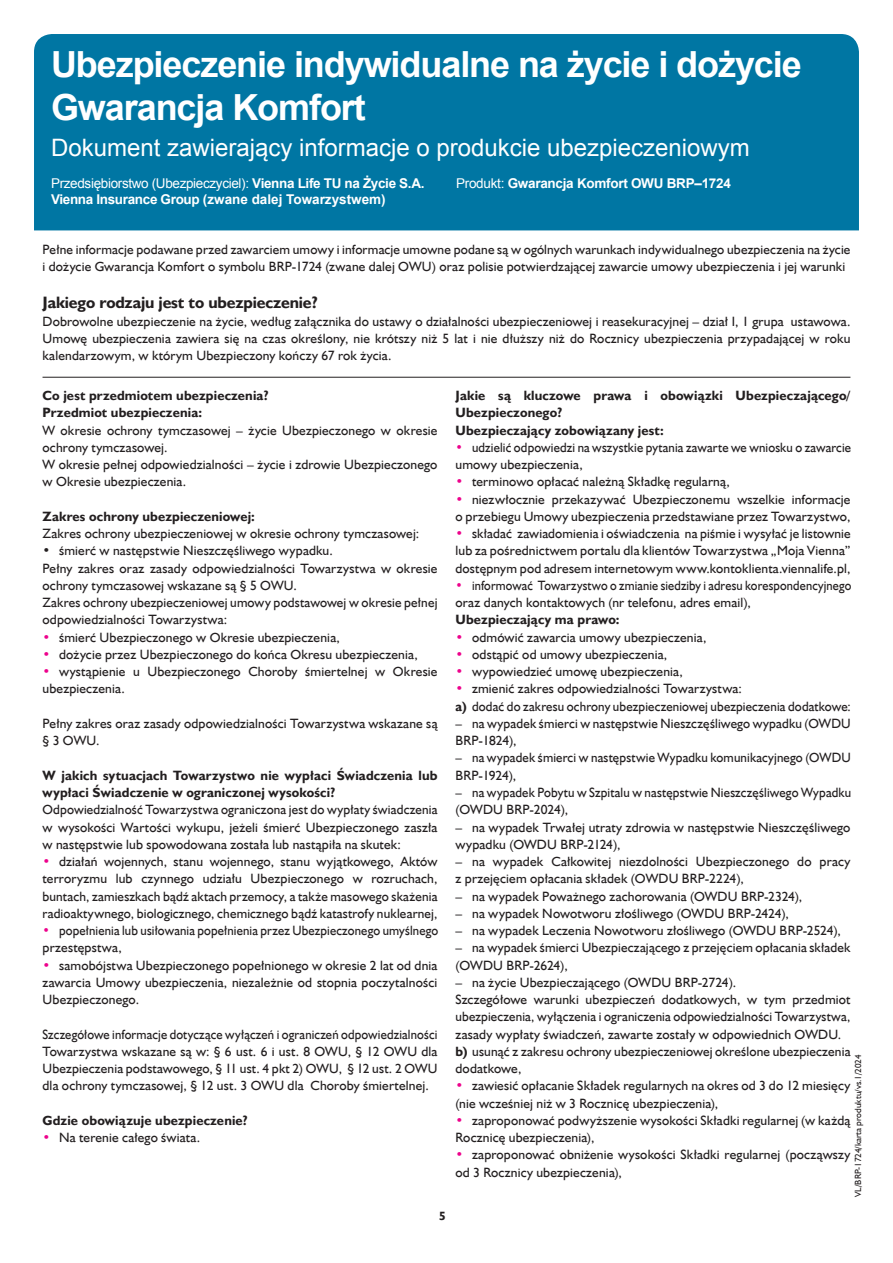
<style>
.page{position:relative;width:893px;height:1263px;background:#fff}
.page>*{position:absolute;margin:0;border:0;box-sizing:border-box;transform-origin:0 0}
.t1{font:700 36px/43.2px "Arial";letter-spacing:-.03em;color:#fff}
.t2{font:24px "Arial";color:#fff}
.t3{font:700 16.5px "Humanst 521 EU";letter-spacing:-.01em;color:#231f20}
.t4{font:13.5px/17.2px "Humanst 521 EU";letter-spacing:.01em;color:#231f20}
.t5{font:13.5px/17.2px "Humanst 521 EU";letter-spacing:.01em;color:#231f20;scale:.94 1}
.t6{font:700 13.5px/17.2px "Humanst 521 EU";letter-spacing:.01em;color:#231f20}
.t7{font:13.5px/17.2px "Humanst 521 EU";letter-spacing:.01em;color:#231f20;scale:.92 1}
.t8{font:700 13.5px "Arial";letter-spacing:-.02em;color:#fff}
.t9{font:13.5px/17.2px "Humanst 521 EU";letter-spacing:.01em;color:#231f20;scale:.95 1}
.t10{font:13.5px/17.2px "Humanst 521 EU";letter-spacing:.01em;color:#231f20;scale:.96 1}
.t11{font:13.5px "Arial";letter-spacing:-.025em;color:#fff}
.t12{font:700 12px "Humanst 521 EU";color:#231f20}
.t13{font:9px "Humanst 521 EU";color:#231f20}
.s1{font-weight:700}
.s2{font-weight:400}
.s3{color:#ed028c}
</style>
<div class="page">
<div style="left:34px;top:34px;width:825px;height:196px;background:#0076a3"></div>
<hr style="left:43px;top:377px;width:807px;height:1px;background:#231f20">
<h1 class="t1" style="left:51px;top:44px;width:752px">Ubezpieczenie indywidualne na życie i dożycie<br>Gwarancja Komfort</h1>
<h2 class="t2" style="left:51px;top:131px;width:700px">Dokument zawierający informacje o produkcie ubezpieczeniowym</h2>
<p class="t11" style="left:51px;top:174px;width:375px">Przedsiębiorstwo (Ubezpieczyciel): <span class="s1">Vienna Life TU na Życie S.A.</span></p>
<p class="t8" style="left:456px;top:174px;width:276px"><span class="s2">Produkt:</span> Gwarancja Komfort OWU BRP–1724</p>
<p class="t8" style="left:51px;top:191px;width:336px">Vienna Insurance Group (zwane dalej Towarzystwem)</p>
<p class="t4" style="left:43px;top:241px;width:809px">Pełne informacje podawane przed zawarciem umowy i informacje umowne podane są w ogólnych warunkach indywidualnego ubezpieczenia na życie i dożycie Gwarancja Komfort o symbolu BRP-1724 (zwane dalej OWU) oraz polisie potwierdzającej zawarcie umowy ubezpieczenia i jej warunki</p>
<p class="t3" style="left:43px;top:293px;width:277px">Jakiego rodzaju jest to ubezpieczenie?</p>
<p class="t4" style="left:43px;top:312px;width:809px;text-align:justify">Dobrowolne ubezpieczenie na życie, według załącznika do ustawy o działalności ubezpieczeniowej i reasekuracyjnej – dział I, 1 grupa ustawowa.<br>Umowę ubezpieczenia zawiera się na czas określony, nie krótszy niż 5 lat i nie dłuższy niż do Rocznicy ubezpieczenia przypadającej w roku kalendarzowym, w którym Ubezpieczony kończy 67 rok życia.</p>
<p class="t6" style="left:43px;top:387px;width:228px">Co jest przedmiotem ubezpieczenia?<br>Przedmiot ubezpieczenia:</p>
<p class="t4" style="left:43px;top:421px;width:396px">W okresie ochrony tymczasowej – życie Ubezpieczonego w okresie ochrony tymczasowej.<br>W okresie pełnej odpowiedzialności – życie i zdrowie Ubezpieczonego w Okresie ubezpieczenia.</p>
<p class="t6" style="left:43px;top:508px;width:214px">Zakres ochrony ubezpieczeniowej:</p>
<p class="t4" style="left:43px;top:525px;width:378px">Zakres ochrony ubezpieczeniowej w okresie ochrony tymczasowej:</p>
<p class="t4" style="left:43px;top:542px;width:396px">• śmierć w następstwie Nieszczęśliwego wypadku.<br>Pełny zakres oraz zasady odpowiedzialności Towarzystwa w okresie ochrony tymczasowej wskazane są § 5 OWU.<br>Zakres ochrony ubezpieczeniowej umowy podstawowej w okresie pełnej odpowiedzialności Towarzystwa:</p>
<p class="t4" style="left:43px;top:628px;width:299px"><span class="s3">•</span> śmierć Ubezpieczonego w Okresie ubezpieczenia,</p>
<p class="t4" style="left:43px;top:646px;width:377px"><span class="s3">•</span> dożycie przez Ubezpieczonego do końca Okresu ubezpieczenia,</p>
<p class="t4" style="left:43px;top:663px;width:396px"><span class="s3">•</span> wystąpienie u Ubezpieczonego Choroby śmiertelnej w Okresie ubezpieczenia.</p>
<p class="t4" style="left:43px;top:715px;width:396px">Pełny zakres oraz zasady odpowiedzialności Towarzystwa wskazane są § 3 OWU.</p>
<p class="t6" style="left:43px;top:767px;width:396px">W jakich sytuacjach Towarzystwo nie wypłaci Świadczenia lub wypłaci Świadczenie w ograniczonej wysokości?</p>
<p class="t4" style="left:43px;top:801px;width:396px;text-align:justify">Odpowiedzialność Towarzystwa ograniczona jest do wypłaty świadczenia w wysokości Wartości wykupu, jeżeli śmierć Ubezpieczonego zaszła w następstwie lub spowodowana została lub nastąpiła na skutek:</p>
<p class="t4" style="left:43px;top:853px;width:396px;text-align:justify"><span class="s3">•</span> działań wojennych, stanu wojennego, stanu wyjątkowego, Aktów terroryzmu lub czynnego udziału Ubezpieczonego w rozruchach, buntach, zamieszkach bądź aktach przemocy, a także masowego skażenia radioaktywnego, biologicznego, chemicznego bądź katastrofy nuklearnej,</p>
<p class="t5" style="left:43px;top:922px;width:422px"><span class="s3">•</span> popełnienia lub usiłowania popełnienia przez Ubezpieczonego umyślnego przestępstwa,</p>
<p class="t4" style="left:43px;top:956px;width:396px;text-align:justify"><span class="s3">•</span> samobójstwa Ubezpieczonego popełnionego w okresie 2 lat od dnia zawarcia Umowy ubezpieczenia, niezależnie od stopnia poczytalności Ubezpieczonego.</p>
<p class="t5" style="left:43px;top:1025px;width:422px;text-align:justify">Szczegółowe informacje dotyczące wyłączeń i ograniczeń odpowiedzialności Towarzystwa wskazane są w: § 6 ust. 6 i ust. 8 OWU, § 12 OWU dla Ubezpieczenia podstawowego, § 11 ust. 4 pkt 2) OWU, § 12 ust. 2 OWU dla ochrony tymczasowej, § 12 ust. 3 OWU dla Choroby śmiertelnej.</p>
<p class="t6" style="left:43px;top:1112px;width:207px">Gdzie obowiązuje ubezpieczenie?</p>
<p class="t4" style="left:43px;top:1129px;width:159px"><span class="s3">•</span> Na terenie całego świata.</p>
<p class="t6" style="left:455px;top:387px;width:396px">Jakie są kluczowe prawa i obowiązki Ubezpieczającego/<br>Ubezpieczonego?<br>Ubezpieczający zobowiązany jest:</p>
<p class="t5" style="left:455px;top:439px;width:422px"><span class="s3">•</span> udzielić odpowiedzi na wszystkie pytania zawarte we wniosku o zawarcie umowy ubezpieczenia,</p>
<p class="t4" style="left:455px;top:473px;width:276px"><span class="s3">•</span> terminowo opłacać należną Składkę regularną,</p>
<p class="t4" style="left:455px;top:490px;width:396px"><span class="s3">•</span> niezwłocznie przekazywać Ubezpieczonemu wszelkie informacje o przebiegu Umowy ubezpieczenia przedstawiane przez Towarzystwo,</p>
<p class="t4" style="left:455px;top:525px;width:397px;text-align:justify"><span class="s3">•</span> składać zawiadomienia i oświadczenia na piśmie i wysyłać je listownie lub za pośrednictwem portalu dla klientów Towarzystwa „Moja Vienna” dostępnym pod adresem internetowym www.kontoklienta.viennalife.pl,</p>
<p class="t7" style="left:455px;top:577px;width:432px"><span class="s3">•</span> informować Towarzystwo o zmianie siedziby i adresu korespondencyjnego oraz danych kontaktowych (nr telefonu, adres email),</p>
<p class="t6" style="left:455px;top:612px;width:166px">Ubezpieczający ma prawo:</p>
<p class="t4" style="left:455px;top:628px;width:252px"><span class="s3">•</span> odmówić zawarcia umowy ubezpieczenia,</p>
<p class="t4" style="left:455px;top:646px;width:213px"><span class="s3">•</span> odstąpić od umowy ubezpieczenia,</p>
<p class="t4" style="left:455px;top:663px;width:229px"><span class="s3">•</span> wypowiedzieć umowę ubezpieczenia,</p>
<p class="t4" style="left:455px;top:680px;width:397px"><span class="s3">•</span> zmienić zakres odpowiedzialności Towarzystwa:<br><span class="s1">a)</span> dodać do zakresu ochrony ubezpieczeniowej ubezpieczenia dodatkowe:</p>
<p class="t4" style="left:455px;top:715px;width:397px">– na wypadek śmierci w następstwie Nieszczęśliwego wypadku (OWDU<br>BRP-1824),</p>
<p class="t10" style="left:455px;top:749px;width:413px">– na wypadek śmierci w następstwie Wypadku komunikacyjnego (OWDU<br>BRP-1924),</p>
<p class="t9" style="left:455px;top:784px;width:418px">– na wypadek Pobytu w Szpitalu w następstwie Nieszczęśliwego Wypadku (OWDU BRP-2024),</p>
<p class="t4" style="left:455px;top:818px;width:396px">– na wypadek Trwałej utraty zdrowia w następstwie Nieszczęśliwego wypadku (OWDU BRP-2124),</p>
<p class="t4" style="left:455px;top:853px;width:396px">– na wypadek Całkowitej niezdolności Ubezpieczonego do pracy z przejęciem opłacania składek (OWDU BRP-2224),</p>
<p class="t4" style="left:455px;top:887px;width:348px">– na wypadek Poważnego zachorowania (OWDU BRP-2324),</p>
<p class="t4" style="left:455px;top:904px;width:335px">– na wypadek Nowotworu złośliwego (OWDU BRP-2424),</p>
<p class="t4" style="left:455px;top:922px;width:387px">– na wypadek Leczenia Nowotworu złośliwego (OWDU BRP-2524),</p>
<p class="t4" style="left:455px;top:939px;width:397px">– na wypadek śmierci Ubezpieczającego z przejęciem opłacania składek (OWDU BRP-2624),</p>
<p class="t4" style="left:455px;top:973px;width:396px">– na życie Ubezpieczającego (OWDU BRP-2724).<br>Szczegółowe warunki ubezpieczeń dodatkowych, w tym przedmiot ubezpieczenia, wyłączenia i ograniczenia odpowiedzialności Towarzystwa, zasady wypłaty świadczeń, zawarte zostały w odpowiednich OWDU. <span class="s1">b)</span> usunąć z zakresu ochrony ubezpieczeniowej określone ubezpieczenia dodatkowe,</p>
<p class="t4" style="left:455px;top:1077px;width:396px"><span class="s3">•</span> zawiesić opłacanie Składek regularnych na okres od 3 do 12 miesięcy (nie wcześniej niż w 3 Rocznicę ubezpieczenia),</p>
<p class="t4" style="left:455px;top:1111px;width:396px"><span class="s3">•</span> zaproponować podwyższenie wysokości Składki regularnej (w każdą<br>Rocznicę ubezpieczenia),</p>
<p class="t4" style="left:455px;top:1146px;width:396px"><span class="s3">•</span> zaproponować obniżenie wysokości Składki regularnej (począwszy od 3 Rocznicy ubezpieczenia),</p>
<p class="t13" style="left:852px;top:1197px;width:144px;rotate:-90deg">VL/BRP-1724/karta produktu/vs.1/2024</p>
<p class="t12" style="left:439px;top:1209px;width:8px">5</p>
</div>
